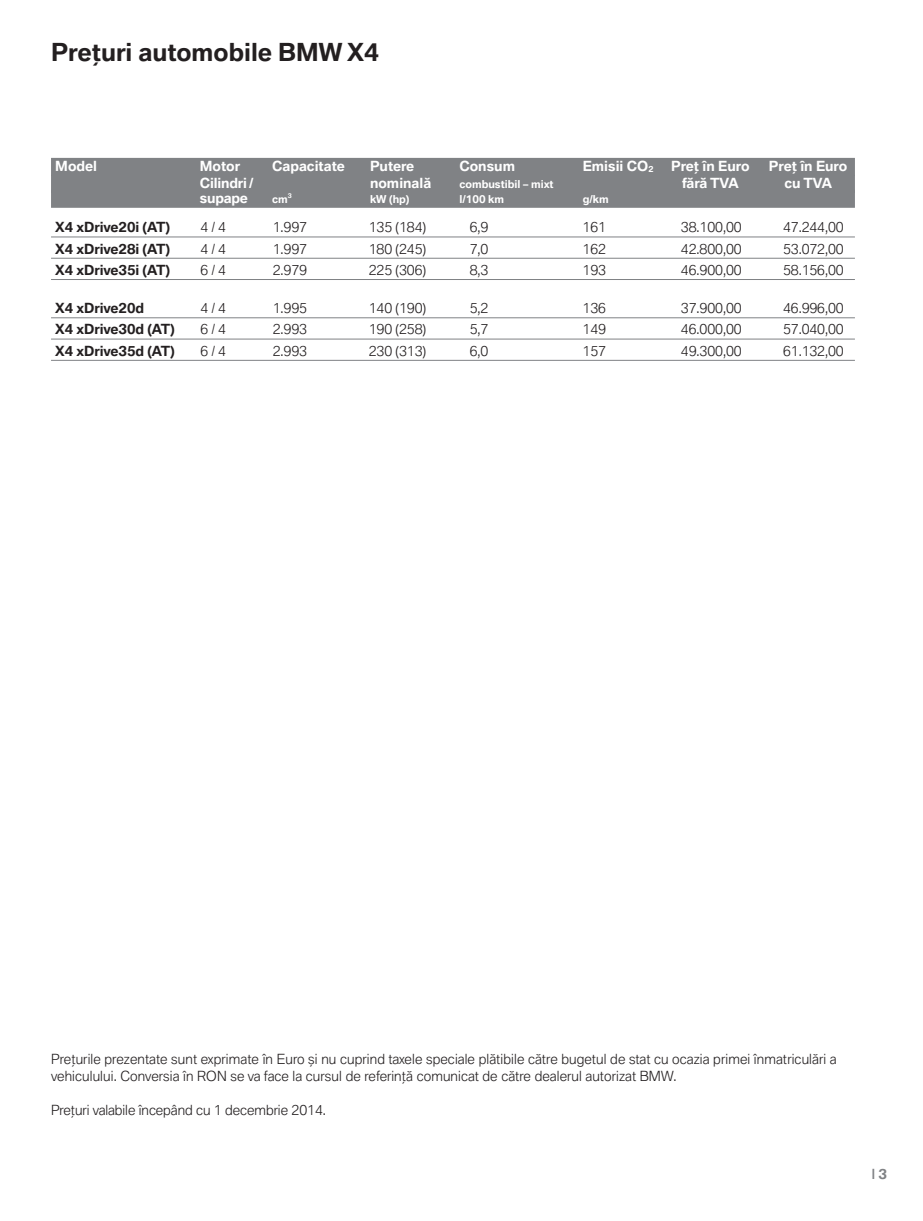
<style>
.page{position:relative;width:923px;height:1221px;background:#fff}
.page>*{position:absolute;margin:0;border:0;box-sizing:border-box;transform-origin:0 0}
.t1{font:700 24px "BMW Type Global Pro";color:#231f20}
.t2{font:300 13.5px/17px "BMW Type Global Pro";color:#231f20}
.t3{font:700 13.5px "BMW Type Global Pro";color:#fff}
.t4{font:700 13.5px "BMW Type Global Pro";letter-spacing:-.005em;color:#231f20}
.t5{font:700 13.5px "BMW Type Global Pro";color:#808285}
.t6{font:700 10.5px "BMW Type Global Pro";color:#fff}
.s1{font-size:8.1px}
</style>
<div class="page">
<div style="left:51px;top:158px;width:804px;height:18px;background:#808285"></div>
<div style="left:51px;top:175px;width:804px;height:18px;background:#808285"></div>
<div style="left:51px;top:190px;width:804px;height:18px;background:#808285"></div>
<hr style="left:51px;top:236px;width:804px;height:1px;background:#808285">
<hr style="left:51px;top:258px;width:804px;height:1px;background:#808285">
<hr style="left:51px;top:279px;width:804px;height:1px;background:#808285">
<hr style="left:51px;top:317px;width:804px;height:1px;background:#808285">
<hr style="left:51px;top:339px;width:804px;height:1px;background:#808285">
<hr style="left:51px;top:360px;width:804px;height:1px;background:#808285">
<h1 class="t1" style="left:51px;top:43px;width:330px">Preţuri automobile BMW X4</h1>
<p class="t3" style="left:55px;top:160px;width:43px">Model</p>
<p class="t3" style="left:200px;top:160px;width:42px">Motor</p>
<p class="t3" style="left:272px;top:160px;width:74px">Capacitate</p>
<p class="t3" style="left:370px;top:160px;width:46px">Putere</p>
<p class="t3" style="left:459px;top:160px;width:57px">Consum</p>
<p class="t3" style="left:582px;top:160px;width:72px">Emisii CO<span class="s1">2</span></p>
<p class="t3" style="left:671px;top:160px;width:80px">Preţ în Euro</p>
<p class="t3" style="left:769px;top:160px;width:80px">Preţ în Euro</p>
<p class="t3" style="left:200px;top:177px;width:55px">Cilindri /</p>
<p class="t3" style="left:370px;top:177px;width:63px">nominală</p>
<p class="t6" style="left:459px;top:180px;width:96px">combustibil – mixt</p>
<p class="t3" style="left:682px;top:177px;width:58px">fără TVA</p>
<p class="t3" style="left:784px;top:177px;width:49px">cu TVA</p>
<p class="t3" style="left:200px;top:192px;width:50px">supape</p>
<p class="t6" style="left:272px;top:195px;width:21px">cm<sup>3</sup></p>
<p class="t6" style="left:370px;top:195px;width:41px">kW (hp)</p>
<p class="t6" style="left:459px;top:195px;width:46px">l/100 km</p>
<p class="t6" style="left:583px;top:195px;width:27px">g/km</p>
<p class="t4" style="left:55px;top:222px;width:116px">X4 xDrive20i (AT)</p>
<p class="t2" style="left:201px;top:220px;width:27px">4 / 4</p>
<p class="t2" style="left:273px;top:220px;width:36px">1.997</p>
<p class="t2" style="left:369px;top:220px;width:59px">135 (184)</p>
<p class="t2" style="left:470px;top:220px;width:20px">6,9</p>
<p class="t2" style="left:582px;top:220px;width:25px">161</p>
<p class="t2" style="left:681px;top:220px;width:62px">38.100,00</p>
<p class="t2" style="left:783px;top:220px;width:62px">47.244,00</p>
<p class="t4" style="left:55px;top:243px;width:116px">X4 xDrive28i (AT)</p>
<p class="t2" style="left:201px;top:241px;width:27px">4 / 4</p>
<p class="t2" style="left:273px;top:241px;width:36px">1.997</p>
<p class="t2" style="left:369px;top:241px;width:59px">180 (245)</p>
<p class="t2" style="left:470px;top:241px;width:20px">7,0</p>
<p class="t2" style="left:582px;top:241px;width:25px">162</p>
<p class="t2" style="left:681px;top:241px;width:62px">42.800,00</p>
<p class="t2" style="left:783px;top:241px;width:62px">53.072,00</p>
<p class="t4" style="left:55px;top:265px;width:116px">X4 xDrive35i (AT)</p>
<p class="t2" style="left:201px;top:263px;width:27px">6 / 4</p>
<p class="t2" style="left:273px;top:263px;width:36px">2.979</p>
<p class="t2" style="left:369px;top:263px;width:59px">225 (306)</p>
<p class="t2" style="left:470px;top:263px;width:20px">8,3</p>
<p class="t2" style="left:582px;top:263px;width:25px">193</p>
<p class="t2" style="left:681px;top:263px;width:62px">46.900,00</p>
<p class="t2" style="left:783px;top:263px;width:62px">58.156,00</p>
<p class="t4" style="left:55px;top:303px;width:90px">X4 xDrive20d</p>
<p class="t2" style="left:201px;top:301px;width:27px">4 / 4</p>
<p class="t2" style="left:273px;top:301px;width:36px">1.995</p>
<p class="t2" style="left:369px;top:301px;width:59px">140 (190)</p>
<p class="t2" style="left:470px;top:301px;width:20px">5,2</p>
<p class="t2" style="left:582px;top:301px;width:25px">136</p>
<p class="t2" style="left:681px;top:301px;width:62px">37.900,00</p>
<p class="t2" style="left:783px;top:301px;width:62px">46.996,00</p>
<p class="t4" style="left:55px;top:324px;width:121px">X4 xDrive30d (AT)</p>
<p class="t2" style="left:201px;top:322px;width:27px">6 / 4</p>
<p class="t2" style="left:273px;top:322px;width:36px">2.993</p>
<p class="t2" style="left:369px;top:322px;width:59px">190 (258)</p>
<p class="t2" style="left:470px;top:322px;width:20px">5,7</p>
<p class="t2" style="left:582px;top:322px;width:25px">149</p>
<p class="t2" style="left:681px;top:322px;width:62px">46.000,00</p>
<p class="t2" style="left:783px;top:322px;width:62px">57.040,00</p>
<p class="t4" style="left:55px;top:345px;width:121px">X4 xDrive35d (AT)</p>
<p class="t2" style="left:201px;top:343px;width:27px">6 / 4</p>
<p class="t2" style="left:273px;top:343px;width:36px">2.993</p>
<p class="t2" style="left:369px;top:343px;width:59px">230 (313)</p>
<p class="t2" style="left:470px;top:343px;width:20px">6,0</p>
<p class="t2" style="left:582px;top:343px;width:25px">157</p>
<p class="t2" style="left:681px;top:343px;width:62px">49.300,00</p>
<p class="t2" style="left:783px;top:343px;width:62px">61.132,00</p>
<p class="t2" style="left:51px;top:1051px;width:787px">Preţurile prezentate sunt exprimate în Euro şi nu cuprind taxele speciale plătibile către bugetul de stat cu ocazia primei înmatriculări a vehiculului. Conversia în RON se va face la cursul de referinţă comunicat de către dealerul autorizat BMW.</p>
<p class="t2" style="left:51px;top:1102px;width:276px">Preţuri valabile începând cu 1 decembrie 2014.</p>
<p class="t5" style="left:872px;top:1168px;width:17px">| 3</p>
</div>
